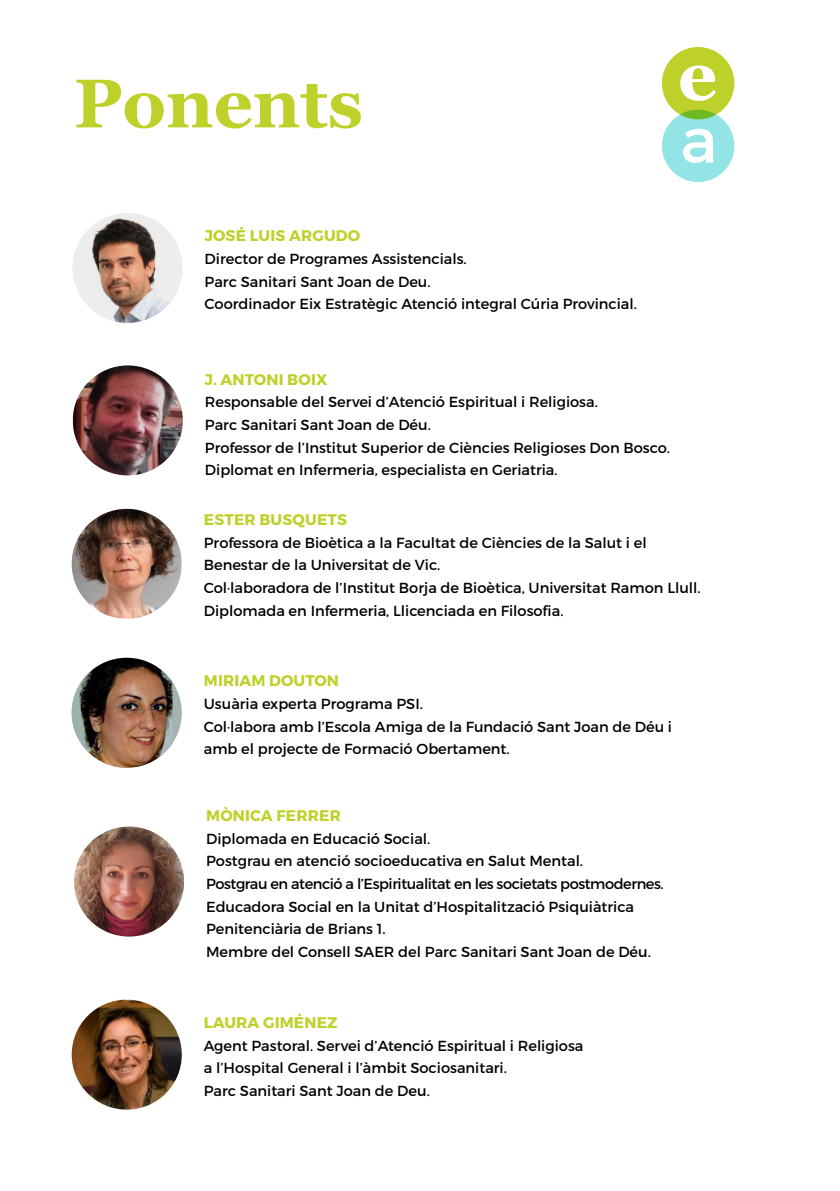
<style>
.page{position:relative;width:840px;height:1191px;background:#fff}
.page>*{position:absolute;margin:0;border:0;box-sizing:border-box;transform-origin:0 0}
.t1{font:700 68.8px "Georgia";color:#bed12a}
.t2{font:700 15.4px "Montserrat";letter-spacing:.01em;color:#bed12a}
.t3{font:14.6px/22.6px "Montserrat";color:#000}
</style>
<div class="page">
<div style="left:661px;top:47px;width:73px;height:72px;background:#bed12a;border-radius:50%"></div>
<div style="left:661px;top:110px;width:73px;height:72px;background:#93e4e5;border-radius:50%"></div>
<svg style="left:680px;top:65px;width:35px;height:36px"></svg>
<svg style="left:683px;top:129px;width:29px;height:34px"></svg>
<img style="left:73px;top:213px;width:109px;height:110px">
<img style="left:73px;top:365px;width:110px;height:110px">
<div style="left:72px;top:658px;width:110px;height:110px;background:#a3b3b0;border-radius:50%"></div>
<img style="left:72px;top:658px;width:100px;height:110px">
<img style="left:72px;top:509px;width:110px;height:110px;border-radius:55px">
<img style="left:74px;top:826px;width:110px;height:110px;border-radius:55px">
<img style="left:72px;top:999px;width:110px;height:110px;border-radius:55px">
<h1 class="t1" style="left:74px;top:52px;width:290px">Ponents</h1>
<p class="t2" style="left:204px;top:226px;width:157px">JOSÉ LUIS ARGUDO</p>
<p class="t3" style="left:204px;top:247px;width:433px">Director de Programes Assistencials.<br>Parc Sanitari Sant Joan de Deu.<br>Coordinador Eix Estratègic Atenció integral Cúria Provincial.</p>
<p class="t2" style="left:205px;top:370px;width:124px">J. ANTONI BOIX</p>
<p class="t3" style="left:205px;top:391px;width:466px">Responsable del Servei d’Atenció Espiritual i Religiosa.<br>Parc Sanitari Sant Joan de Déu.<br>Professor de l’Institut Superior de Ciències Religioses Don Bosco.<br>Diplomat en Infermeria, especialista en Geriatria.</p>
<p class="t2" style="left:204px;top:510px;width:145px">ESTER BUSQUETS</p>
<p class="t3" style="left:204px;top:531px;width:498px">Professora de Bioètica a la Facultat de Ciències de la Salut i el Benestar de la Universitat de Vic.<br>Col·laboradora de l’Institut Borja de Bioètica, Universitat Ramon Llull.<br>Diplomada en Infermeria, Llicenciada en Filosofia.</p>
<p class="t2" style="left:204px;top:671px;width:137px">MIRIAM DOUTON</p>
<p class="t3" style="left:204px;top:692px;width:469px">Usuària experta Programa PSI.<br>Col·labora amb l’Escola Amiga de la Fundació Sant Joan de Déu i amb el projecte de Formació Obertament.</p>
<p class="t2" style="left:206px;top:806px;width:136px">MÒNICA FERRER</p>
<p class="t3" style="left:206px;top:827px;width:459px">Diplomada en Educació Social.<br>Postgrau en atenció socioeducativa en Salut Mental.<br>Postgrau en atenció a l’Espiritualitat en les societats postmodernes.<br>Educadora Social en la Unitat d’Hospitalització Psiquiàtrica Penitenciària de Brians 1.<br>Membre del Consell SAER del Parc Sanitari Sant Joan de Déu.</p>
<p class="t2" style="left:204px;top:1013px;width:135px">LAURA GIMÉNEZ</p>
<p class="t3" style="left:204px;top:1034px;width:381px">Agent Pastoral. Servei d’Atenció Espiritual i Religiosa a l’Hospital General i l’àmbit Sociosanitari.<br>Parc Sanitari Sant Joan de Deu.</p>
</div>
